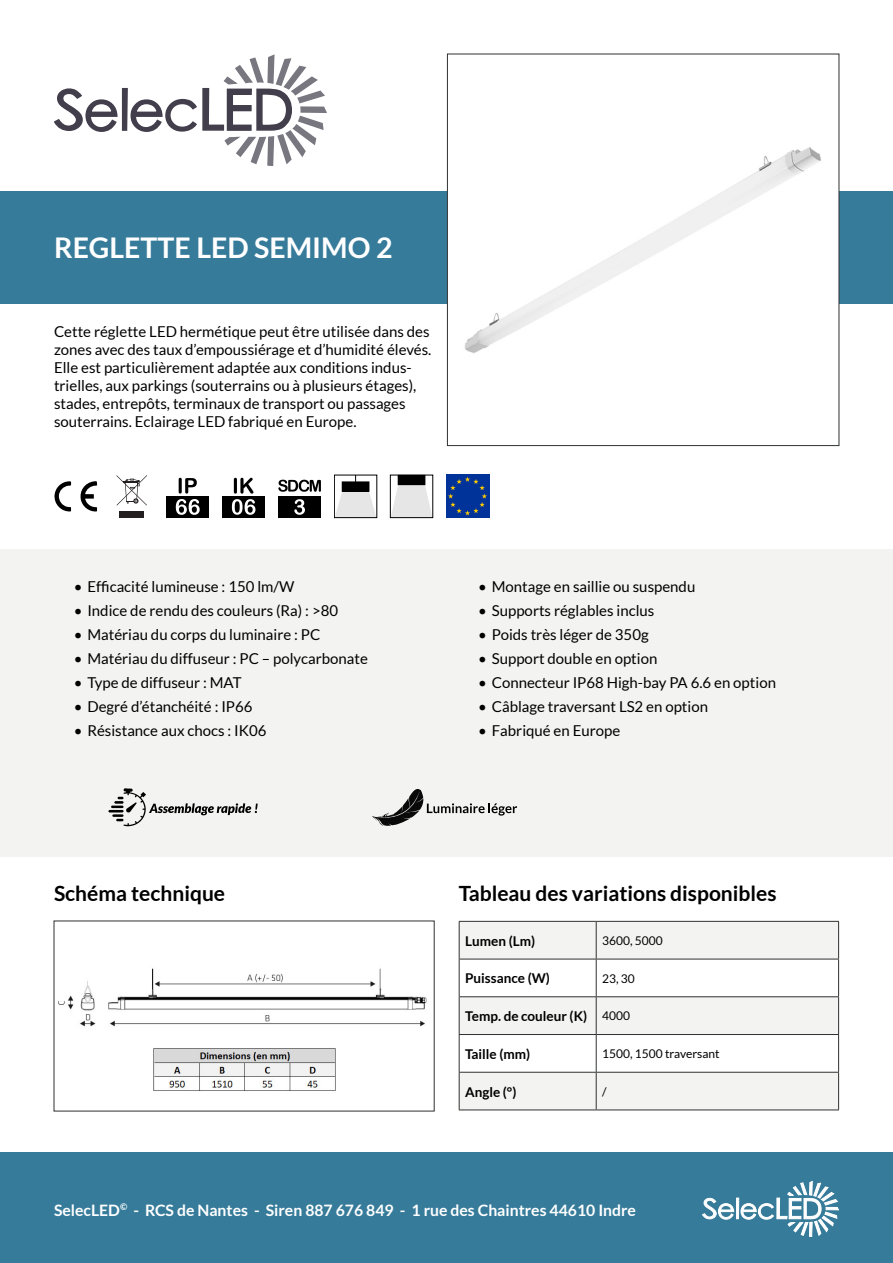
<style>
.page{position:relative;width:893px;height:1263px;background:#fff}
.page>*{position:absolute;margin:0;border:0;box-sizing:border-box;transform-origin:0 0}
.t1{font:700 28.5px "Lato";color:#fff}
.t2{font:700 21px "Lato";color:#000}
.t3{font:700 15.75px "Lato";color:#fff}
.t4{font:15px/18px "Lato";color:#000}
.t5{font:700 13.5px "Lato";color:#000}
.t6{font:12px "Lato";color:#000}
.s1{font-weight:400;font-size:12px}
</style>
<div class="page">
<svg style="left:54px;top:54px;width:273px;height:112px"></svg>
<div style="left:0;top:192px;width:893px;height:112px;background:#367b9a"></div>
<div style="left:0;top:1152px;width:893px;height:111px;background:#367b9a"></div>
<svg style="left:702px;top:1181px;width:137px;height:56px"></svg>
<svg style="left:54px;top:481px;width:43px;height:31px"></svg>
<div style="left:120px;top:511px;width:24px;height:7px;background:#231f20"></div>
<svg style="left:117px;top:475px;width:30px;height:30px"></svg>
<div style="left:166px;top:496px;width:43px;height:22px;background:#000"></div>
<svg style="left:176px;top:478px;width:24px;height:37px"></svg>
<div style="left:222px;top:496px;width:43px;height:22px;background:#000"></div>
<svg style="left:232px;top:478px;width:23px;height:37px"></svg>
<div style="left:278px;top:496px;width:43px;height:22px;background:#000"></div>
<svg style="left:294px;top:499px;width:11px;height:16px"></svg>
<svg style="left:278px;top:480px;width:43px;height:12px"></svg>
<svg style="left:336px;top:491px;width:39px;height:25px"></svg>
<div style="left:342px;top:482px;width:27px;height:9px;background:#000"></div>
<div style="left:334px;top:475px;width:43px;height:43px;border:1px solid #000"></div>
<svg style="left:392px;top:484px;width:39px;height:32px"></svg>
<div style="left:398px;top:475px;width:27px;height:10px;background:#000"></div>
<div style="left:390px;top:475px;width:43px;height:43px;border:1px solid #000"></div>
<div style="left:446px;top:475px;width:43px;height:43px;background:#039"></div>
<svg style="left:448px;top:477px;width:39px;height:38px"></svg>
<img style="left:58px;top:968px;width:369px;height:123px">
<svg style="left:460px;top:922px;width:378px;height:187px;fill:#f3f3f2"></svg>
<hr style="left:459px;top:921px;width:137px;height:1px;background:#303131">
<hr style="left:459px;top:922px;width:1px;height:37px;background:#303131">
<hr style="left:596px;top:921px;width:243px;height:1px;background:#303131">
<hr style="left:596px;top:922px;width:1px;height:37px;background:#303131">
<hr style="left:838px;top:922px;width:1px;height:37px;background:#303131">
<hr style="left:459px;top:959px;width:137px;height:1px;background:#303131">
<hr style="left:459px;top:959px;width:1px;height:37px;background:#303131">
<hr style="left:596px;top:959px;width:243px;height:1px;background:#303131">
<hr style="left:596px;top:959px;width:1px;height:37px;background:#303131">
<hr style="left:838px;top:959px;width:1px;height:37px;background:#303131">
<hr style="left:459px;top:996px;width:137px;height:1px;background:#303131">
<hr style="left:459px;top:997px;width:1px;height:37px;background:#303131">
<hr style="left:596px;top:996px;width:243px;height:1px;background:#303131">
<hr style="left:596px;top:997px;width:1px;height:37px;background:#303131">
<hr style="left:838px;top:997px;width:1px;height:37px;background:#303131">
<hr style="left:459px;top:1034px;width:137px;height:1px;background:#303131">
<hr style="left:459px;top:1035px;width:1px;height:37px;background:#303131">
<hr style="left:596px;top:1034px;width:243px;height:1px;background:#303131">
<hr style="left:596px;top:1035px;width:1px;height:37px;background:#303131">
<hr style="left:838px;top:1035px;width:1px;height:37px;background:#303131">
<hr style="left:459px;top:1072px;width:137px;height:1px;background:#303131">
<hr style="left:459px;top:1072px;width:1px;height:37px;background:#303131">
<hr style="left:596px;top:1072px;width:243px;height:1px;background:#303131">
<hr style="left:596px;top:1072px;width:1px;height:37px;background:#303131">
<hr style="left:838px;top:1072px;width:1px;height:37px;background:#303131">
<hr style="left:459px;top:1109px;width:137px;height:1px;background:#303131">
<hr style="left:596px;top:1109px;width:243px;height:1px;background:#303131">
<img style="left:449px;top:147px;width:388px;height:206px">
<div style="left:447px;top:54px;width:392px;height:392px;border:1px solid #303131"></div>
<div style="left:0;top:550px;width:893px;height:307px;background:#f3f3f2"></div>
<svg style="left:108px;top:788px;width:150px;height:38px"></svg>
<svg style="left:372px;top:789px;width:145px;height:37px"></svg>
<h1 class="t1" style="left:54px;top:231px;width:340px">REGLETTE LED SEMIMO 2</h1>
<p class="t4" style="left:54px;top:322px;width:379px">Cette réglette LED hermétique peut être utilisée dans des zones avec des taux d’empoussiérage et d’humidité élevés.<br>Elle est particulièrement adaptée aux conditions indus&shy;trielles, aux parkings (souterrains ou à plusieurs étages), stades, entrepôts, terminaux de transport ou passages souterrains. Eclairage LED fabriqué en Europe.</p>
<p class="t4" style="left:74px;top:577px;width:222px">• Efficacité lumineuse : 150 lm/W</p>
<p class="t4" style="left:74px;top:601px;width:266px">• Indice de rendu des couleurs (Ra) : &gt;80</p>
<p class="t4" style="left:74px;top:625px;width:248px">• Matériau du corps du luminaire : PC</p>
<p class="t4" style="left:74px;top:650px;width:295px">• Matériau du diffuseur : PC – polycarbonate</p>
<p class="t4" style="left:74px;top:674px;width:169px">• Type de diffuseur : MAT</p>
<p class="t4" style="left:74px;top:698px;width:180px">• Degré d’étanchéité : IP66</p>
<p class="t4" style="left:74px;top:722px;width:194px">• Résistance aux chocs : IK06</p>
<p class="t4" style="left:478px;top:577px;width:219px">• Montage en saillie ou suspendu</p>
<p class="t4" style="left:478px;top:601px;width:178px">• Supports réglables inclus</p>
<p class="t4" style="left:478px;top:625px;width:172px">• Poids très léger de 350g</p>
<p class="t4" style="left:478px;top:650px;width:181px">• Support double en option</p>
<p class="t4" style="left:478px;top:674px;width:299px">• Connecteur IP68 High-bay PA 6.6 en option</p>
<p class="t4" style="left:478px;top:698px;width:231px">• Câblage traversant LS2 en option</p>
<p class="t4" style="left:478px;top:722px;width:144px">• Fabriqué en Europe</p>
<h2 class="t2" style="left:54px;top:881px;width:173px">Schéma technique</h2>
<h2 class="t2" style="left:459px;top:881px;width:319px">Tableau des variations disponibles</h2>
<p class="t5" style="left:465px;top:933px;width:71px">Lumen (Lm)</p>
<p class="t6" style="left:602px;top:934px;width:62px">3600, 5000</p>
<p class="t5" style="left:465px;top:971px;width:86px">Puissance (W)</p>
<p class="t6" style="left:602px;top:972px;width:34px">23, 30</p>
<p class="t5" style="left:465px;top:1008px;width:166px">Temp. de couleur (K) <span class="s1">4000</span></p>
<p class="t5" style="left:465px;top:1046px;width:67px">Taille (mm)</p>
<p class="t6" style="left:602px;top:1047px;width:119px">1500, 1500 traversant</p>
<p class="t5" style="left:465px;top:1084px;width:53px">Angle (°)</p>
<p class="t6" style="left:602px;top:1085px;width:6px">/</p>
<p class="t3" style="left:54px;top:1201px;width:583px">SelecLED<sup>©</sup> - RCS de Nantes - Siren 887 676 849 - 1 rue des Chaintres 44610 Indre</p>
</div>
